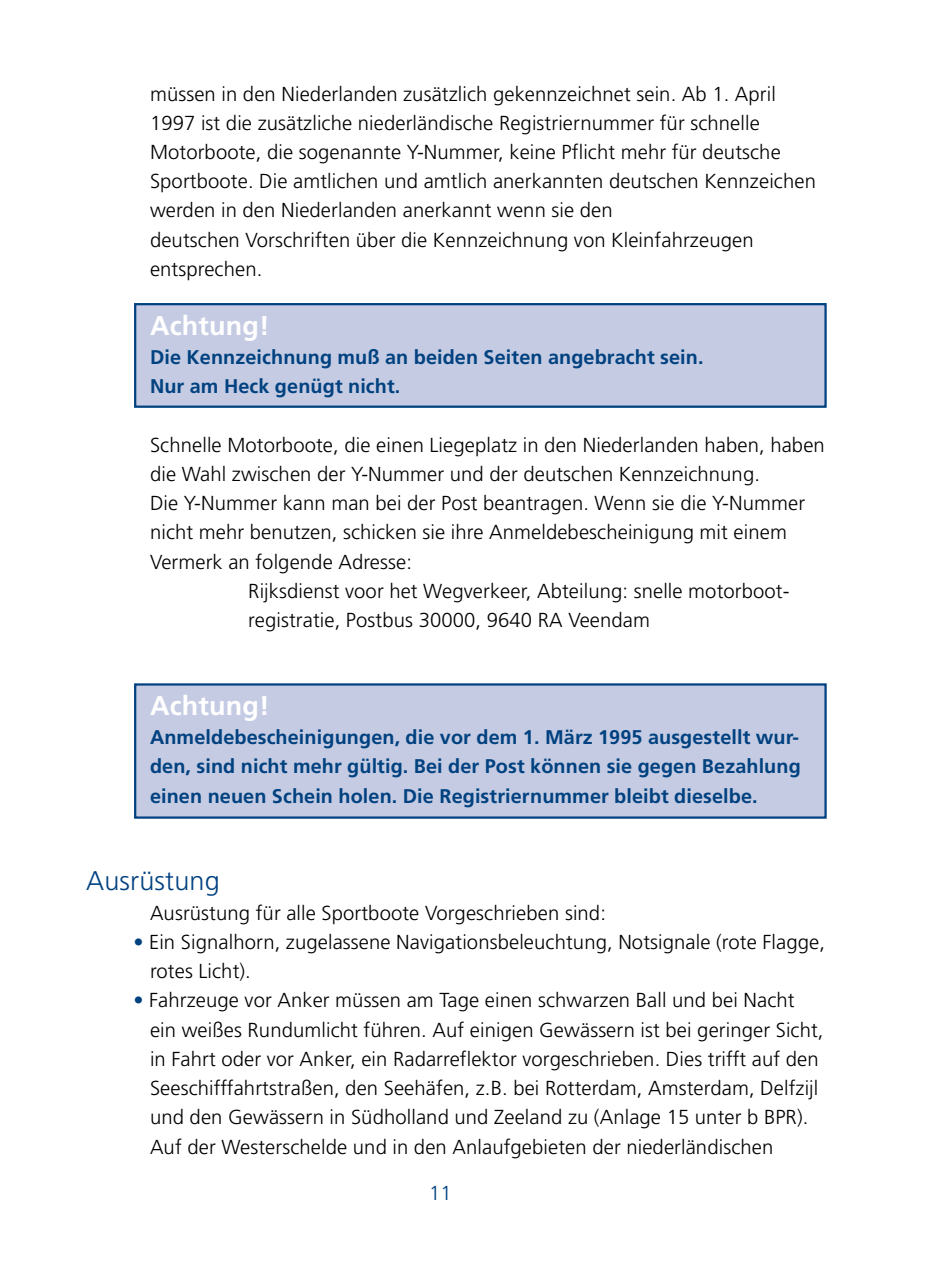
<style>
.page{position:relative;width:948px;height:1263px;background:#fff}
.page>*{position:absolute;margin:0;border:0;box-sizing:border-box;transform-origin:0 0}
.t1{font:700 27px "Frutiger LT Std";letter-spacing:.005em;color:#fff}
.t2{font:300 27px "Frutiger LT Std";letter-spacing:.005em;color:#004180}
.t3{font:300 20.25px/29.2px "Frutiger LT Std";letter-spacing:.005em;color:#000}
.t4{font:300 20.25px "Frutiger LT Std";color:#004180}
.t5{font:700 19.8px/29.2px "Frutiger LT Std";letter-spacing:.005em;color:#004180}
.s1{color:#004180}
</style>
<div class="page">
<div style="left:134px;top:303px;width:692px;height:105px;background:#c4cbe2;border:2px solid #004180"></div>
<div style="left:134px;top:683px;width:692px;height:136px;background:#c4cbe2;border:2px solid #004180"></div>
<p class="t3" style="left:150px;top:79px;width:667px">müssen in den Niederlanden zusätzlich gekennzeichnet sein. Ab 1. April 1997 ist die zusätzliche niederländische Registriernummer für schnelle Motorboote, die sogenannte Y-Nummer, keine Pflicht mehr für deutsche Sportboote. Die amtlichen und amtlich anerkannten deutschen Kennzeichen werden in den Niederlanden anerkannt wenn sie den<br>deutschen Vorschriften über die Kennzeichnung von Kleinfahrzeugen entsprechen.</p>
<p class="t1" style="left:150px;top:309px;width:121px">Achtung!</p>
<p class="t5" style="left:150px;top:342px;width:555px">Die Kennzeichnung muß an beiden Seiten angebracht sein.<br>Nur am Heck genügt nicht.</p>
<p class="t3" style="left:150px;top:430px;width:676px">Schnelle Motorboote, die einen Liegeplatz in den Niederlanden haben, haben</p>
<p class="t3" style="left:150px;top:459px;width:611px">die Wahl zwischen der Y-Nummer und der deutschen Kennzeichnung.</p>
<p class="t3" style="left:150px;top:489px;width:656px">Die Y-Nummer kann man bei der Post beantragen. Wenn sie die Y-Nummer</p>
<p class="t3" style="left:150px;top:518px;width:638px">nicht mehr benutzen, schicken sie ihre Anmeldebescheinigung mit einem</p>
<p class="t3" style="left:150px;top:547px;width:263px">Vermerk an folgende Adresse:</p>
<p class="t3" style="left:248px;top:576px;width:541px">Rijksdienst voor het Wegverkeer, Abteilung: snelle motorboot-</p>
<p class="t3" style="left:248px;top:606px;width:403px">registratie, Postbus 30000, 9640 RA Veendam</p>
<p class="t1" style="left:150px;top:690px;width:121px">Achtung!</p>
<p class="t5" style="left:150px;top:723px;width:652px;text-align:justify">Anmeldebescheinigungen, die vor dem 1. März 1995 ausgestellt wur&shy;den, sind nicht mehr gültig. Bei der Post können sie gegen Bezahlung einen neuen Schein holen. Die Registriernummer bleibt dieselbe.</p>
<p class="t2" style="left:86px;top:866px;width:135px">Ausrüstung</p>
<p class="t3" style="left:150px;top:898px;width:457px">Ausrüstung für alle Sportboote Vorgeschrieben sind:</p>
<p class="t3" style="left:150px;top:927px;width:676px;text-indent:-17px"><span class="s1">•</span> Ein Signalhorn, zugelassene Navigationsbeleuchtung, Notsignale (rote Flagge, rotes Licht).</p>
<p class="t3" style="left:150px;top:986px;width:674px;text-indent:-17px"><span class="s1">•</span> Fahrzeuge vor Anker müssen am Tage einen schwarzen Ball und bei Nacht ein weißes Rundumlicht führen. Auf einigen Gewässern ist bei geringer Sicht, in Fahrt oder vor Anker, ein Radarreflektor vorgeschrieben. Dies trifft auf den Seeschifffahrtstraßen, den Seehäfen, z.B. bei Rotterdam, Amsterdam, Delfzijl und den Gewässern in Südholland und Zeeland zu (Anlage 15 unter b BPR).<br>Auf der Westerschelde und in den Anlaufgebieten der niederländischen</p>
<p class="t4" style="left:429px;top:1182px;width:24px">11</p>
</div>
